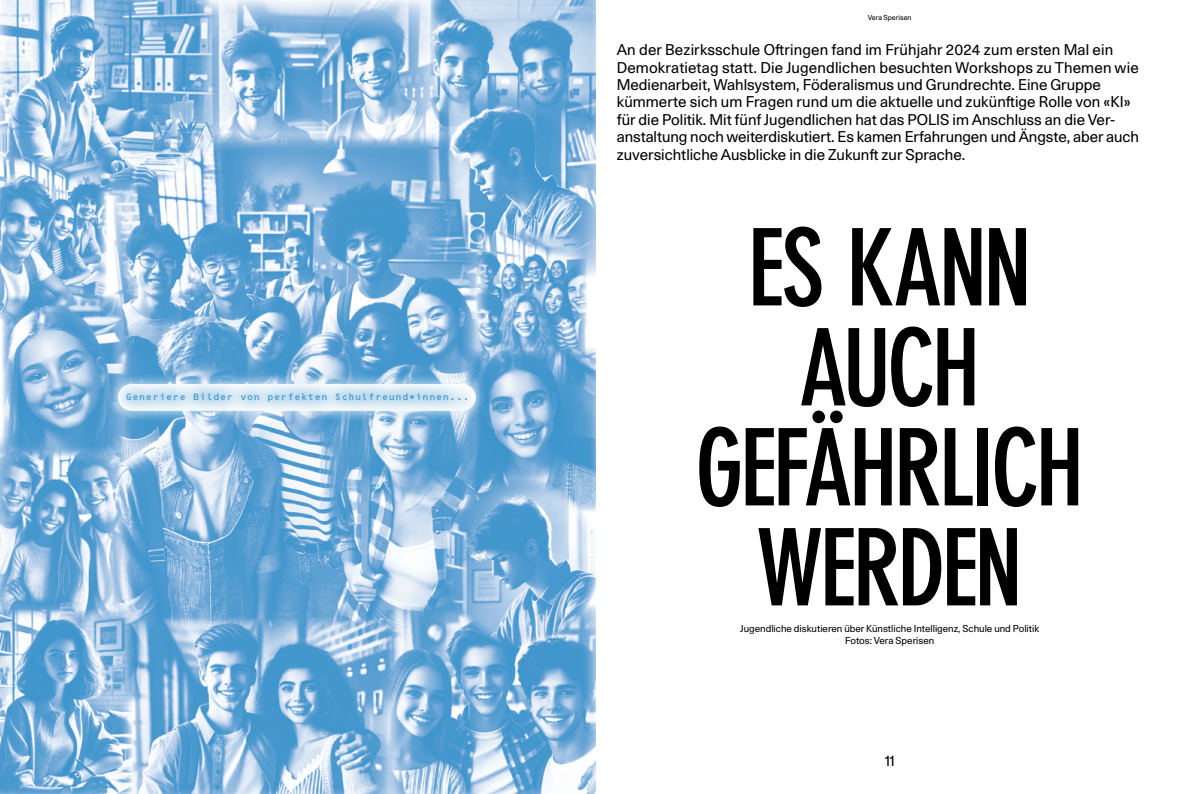
<style>
.page{position:relative;width:1191px;height:794px;background:#fff}
.page>*{position:absolute;margin:0;border:0;box-sizing:border-box;transform-origin:0 0}
.t1{font:700 condensed 105px/100px "DIN Neuzeit Grotesk Std";letter-spacing:-.04em;color:#000;text-align:center}
.t2{font:15px/17.4px "Unica 77 LL";color:#000}
.t3{font:9.7px/11.6px "Unica 77 LL";color:#000;text-align:center}
.t4{font:9.4px "OCRB Std";color:#3e95cc}
.t5{font:7px "Unica 77 LL";color:#000}
</style>
<div class="page">
<img style="left:0;top:0;width:595px;height:794px">
<svg style="left:107px;top:372px;width:380px;height:51px;background:#7eb3db"></svg>
<div style="left:111px;top:378px;width:371px;height:38px;background:#3e95cc;opacity:.6"></div>
<p class="t4" style="left:125px;top:392px;width:346px">Generiere Bilder von perfekten Schulfreund*innen...</p>
<p class="t5" style="left:868px;top:13px;width:45px">Vera Sperisen</p>
<p class="t2" style="left:617px;top:40px;width:524px">An der Bezirksschule Oftringen fand im Frühjahr 2024 zum ersten Mal ein Demokratietag statt. Die Jugendlichen besuchten Workshops zu Themen wie Medienarbeit, Wahlsystem, Föderalismus und Grundrechte. Eine Gruppe kümmerte sich um Fragen rund um die aktuelle und zukünftige Rolle von «KI» für die Politik. Mit fünf Jugendlichen hat das POLIS im Anschluss an die Ver&shy;anstaltung noch weiterdiskutiert. Es kamen Erfahrungen und Ängste, aber auch zuversichtliche Ausblicke in die Zukunft zur Sprache.</p>
<h1 class="t1" style="left:695px;top:219px;width:390px">ES KANN<br>AUCH<br>GEFÄHRLICH<br>WERDEN</h1>
<p class="t3" style="left:740px;top:622px;width:300px">Jugendliche diskutieren über Künstliche Intelligenz, Schule und Politik<br>Fotos: Vera Sperisen</p>
<p class="t2" style="left:884px;top:750px;width:11px">11</p>
</div>
